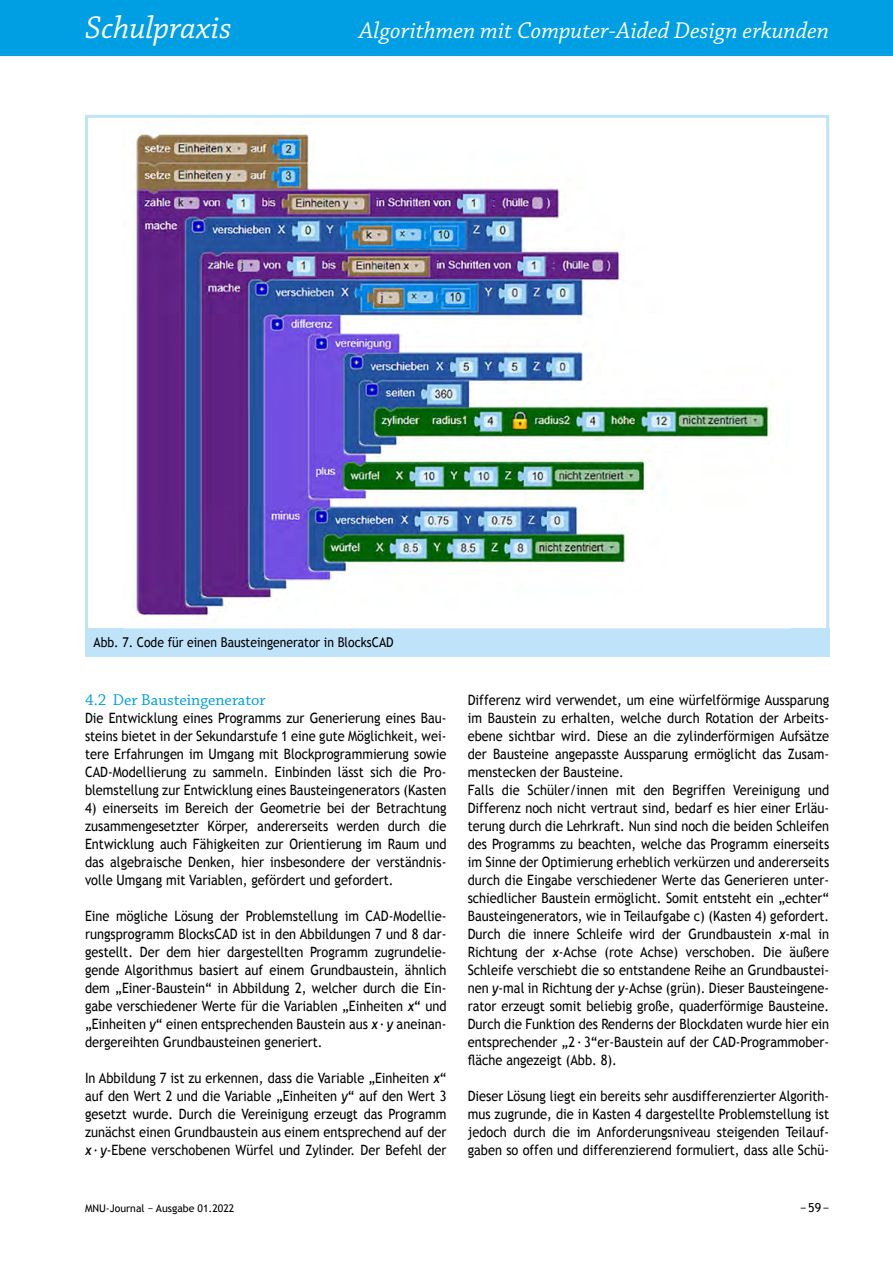
<style>
.page{position:relative;width:893px;height:1263px;background:#fff}
.page>*{position:absolute;margin:0;border:0;box-sizing:border-box;transform-origin:0 0}
.t1{font:italic 33px "Chaparral Pro";color:#fff}
.t2{font:italic 24px "Chaparral Pro";color:#fff}
.t3{font:16.5px "Chaparral Pro";color:#009fe3}
.t4{font:14.25px/18px "Trebuchet MS";color:#000;scale:.9 1}
.t5{font:13.5px "Trebuchet MS";color:#000;scale:.9 1}
.t6{font:12.3px "Trebuchet MS";color:#000}
.t7{font:10.5px "Trebuchet MS";color:#000}
.s1{font-style:italic}
</style>
<div class="page">
<div style="left:0;top:0;width:893px;height:55px;background:#009fe3"></div>
<div style="left:85px;top:628px;width:744px;height:29px;background:#bfe3f9"></div>
<img style="left:133px;top:130px;width:639px;height:487px">
<div style="left:85px;top:115px;width:744px;height:516px;border:3px solid #bfe3f9"></div>
<h1 class="t1" style="left:85px;top:10px;width:148px">Schulpraxis</h1>
<h2 class="t2" style="left:359px;top:18px;width:472px">Algorithmen mit Computer-Aided Design erkunden</h2>
<p class="t5" style="left:94px;top:634px;width:335px">Abb. 7. Code für einen Bausteingenerator in BlocksCAD</p>
<p class="t3" style="left:85px;top:690px;width:182px">4.2 Der Bausteingenerator</p>
<p class="t4" style="left:85px;top:709px;width:403px">Die Entwicklung eines Programms zur Generierung eines Bau&shy;steins bietet in der Sekundarstufe 1 eine gute Möglichkeit, wei&shy;tere Erfahrungen im Umgang mit Blockprogrammierung sowie CAD-Modellierung zu sammeln. Einbinden lässt sich die Pro&shy;blemstellung zur Entwicklung eines Bausteingenerators (Kasten</p>
<p class="t4" style="left:85px;top:799px;width:403px;text-align:justify">4) einerseits im Bereich der Geometrie bei der Betrachtung zusammengesetzter Körper, andererseits werden durch die Entwicklung auch Fähigkeiten zur Orientierung im Raum und das algebraische Denken, hier insbesondere der verständnis&shy;volle Umgang mit Variablen, gefördert und gefordert.</p>
<p class="t4" style="left:85px;top:907px;width:403px;text-align:justify">Eine mögliche Lösung der Problemstellung im CAD-Modellie&shy;rungsprogramm BlocksCAD ist in den Abbildungen 7 und 8 dar&shy;gestellt. Der dem hier dargestellten Programm zugrundelie&shy;gende Algorithmus basiert auf einem Grundbaustein, ähnlich dem „Einer-Baustein“ in Abbildung 2, welcher durch die Ein&shy;gabe verschiedener Werte für die Variablen „Einheiten <span class="s1">x</span>“ und „Einheiten <span class="s1">y</span>“ einen entsprechenden Baustein aus <span class="s1">x</span> ∙ <span class="s1">y</span> aneinan&shy;dergereihten Grundbausteinen generiert.</p>
<p class="t4" style="left:85px;top:1069px;width:403px;text-align:justify">In Abbildung 7 ist zu erkennen, dass die Variable „Einheiten <span class="s1">x</span>“ auf den Wert 2 und die Variable „Einheiten <span class="s1">y</span>“ auf den Wert 3 gesetzt wurde. Durch die Vereinigung erzeugt das Programm zunächst einen Grundbaustein aus einem entsprechend auf der <span class="s1">x</span> ∙ <span class="s1">y</span>-Ebene verschobenen Würfel und Zylinder. Der Befehl der</p>
<p class="t4" style="left:468px;top:691px;width:403px">Differenz wird verwendet, um eine würfelförmige Aussparung im Baustein zu erhalten, welche durch Rotation der Arbeits&shy;ebene sichtbar wird. Diese an die zylinderförmigen Aufsätze der Bausteine angepasste Aussparung ermöglicht das Zusam&shy;menstecken der Bausteine.<br>Falls die Schüler/innen mit den Begriffen Vereinigung und Differenz noch nicht vertraut sind, bedarf es hier einer Erläu&shy;terung durch die Lehrkraft. Nun sind noch die beiden Schleifen des Programms zu beachten, welche das Programm einerseits im Sinne der Optimierung erheblich verkürzen und andererseits durch die Eingabe verschiedener Werte das Generieren unter&shy;schiedlicher Baustein ermöglicht. Somit entsteht ein „echter“ Bausteingenerators, wie in Teilaufgabe c) (Kasten 4) gefordert.<br>Durch die innere Schleife wird der Grundbaustein <span class="s1">x</span>-mal in Richtung der <span class="s1">x</span>-Achse (rote Achse) verschoben. Die äußere Schleife verschiebt die so entstandene Reihe an Grundbaustei&shy;nen <span class="s1">y</span>-mal in Richtung der <span class="s1">y</span>-Achse (grün). Dieser Bausteingene&shy;rator erzeugt somit beliebig große, quaderförmige Bausteine.<br>Durch die Funktion des Renderns der Blockdaten wurde hier ein entsprechender „2 ∙ 3“er-Baustein auf der CAD-Programmober&shy;fläche angezeigt (Abb. 8).</p>
<p class="t4" style="left:468px;top:1087px;width:403px">Dieser Lösung liegt ein bereits sehr ausdifferenzierter Algorith&shy;mus zugrunde, die in Kasten 4 dargestellte Problemstellung ist jedoch durch die im Anforderungsniveau steigenden Teilauf&shy;gaben so offen und differenzierend formuliert, dass alle Schü-</p>
<p class="t7" style="left:85px;top:1202px;width:151px">MNU-Journal − Ausgabe 01.2022</p>
<p class="t6" style="left:800px;top:1200px;width:31px">−59−</p>
</div>
